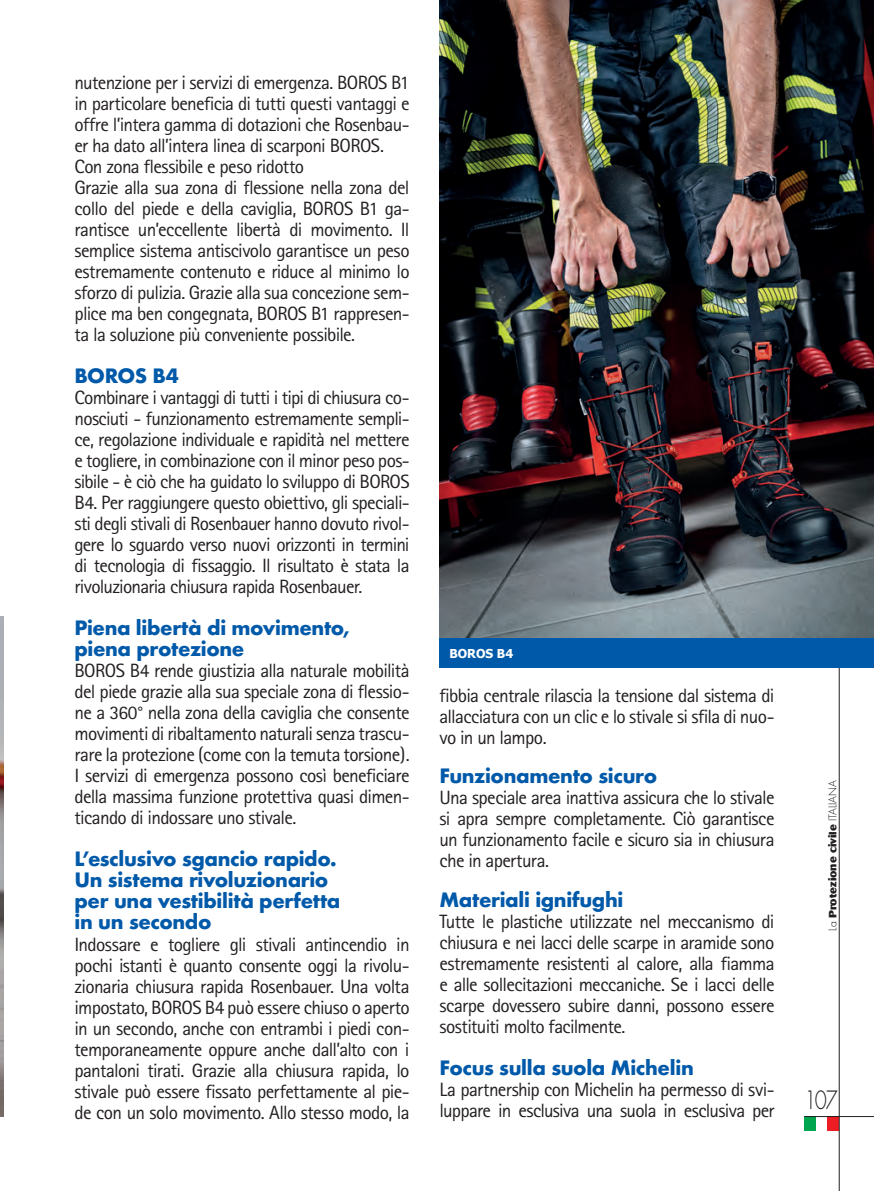
<style>
.page{position:relative;width:874px;height:1191px;background:#fff}
.page>*{position:absolute;margin:0;border:0;box-sizing:border-box;transform-origin:0 0}
.t1{font:300 24.5px "Futura";color:#231f20;scale:.8 1}
.t2{font:19.25px/21px "Rotis Sans Serif";letter-spacing:-.035em;color:#231f20;text-align:justify}
.t3{font:700 19.25px/21px "Futura";letter-spacing:-.02em;color:#0159a9}
.t4{font:700 12.25px "Tahoma";color:#fff}
.t5{font:800 10.5px "Cosmos";color:#231f20}
.s1{font-family:"Futura";font-weight:300}
</style>
<div class="page">
<svg style="left:815px;top:1117px;width:12px;height:14px"></svg>
<div style="left:804px;top:1116px;width:11px;height:15px;background:#00a54f"></div>
<div style="left:827px;top:1116px;width:11px;height:15px;background:#ee1d23"></div>
<hr style="left:804px;top:1116px;width:69px;height:1px;background:#231f20">
<hr style="left:838px;top:595px;width:1px;height:596px;background:#231f20">
<img style="left:0;top:617px;width:3px;height:499px">
<img style="left:439px;top:0;width:434px;height:638px">
<div style="left:439px;top:638px;width:434px;height:29px;background:#0159a9"></div>
<p class="t2" style="left:74px;top:72px;width:336px;text-align:left">nutenzione per i servizi di emergenza. BOROS B1 in particolare beneficia di tutti questi vantaggi e offre l’intera gamma di dotazioni che Rosenbau&shy;er ha dato all’intera linea di scarponi BOROS.<br>Con zona flessibile e peso ridotto<br>Grazie alla sua zona di flessione nella zona del collo del piede e della caviglia, BOROS B1 ga&shy;rantisce un’eccellente libertà di movimento. Il semplice sistema antiscivolo garantisce un peso estremamente contenuto e riduce al minimo lo sforzo di pulizia. Grazie alla sua concezione sem&shy;plice ma ben congegnata, BOROS B1 rappresen&shy;ta la soluzione più conveniente possibile.</p>
<p class="t3" style="left:74px;top:365px;width:106px">BOROS B4</p>
<p class="t2" style="left:74px;top:387px;width:336px">Combinare i vantaggi di tutti i tipi di chiusura co&shy;nosciuti - funzionamento estremamente sempli&shy;ce, regolazione individuale e rapidità nel mettere e togliere, in combinazione con il minor peso pos&shy;sibile - è ciò che ha guidato lo sviluppo di BOROS B4. Per raggiungere questo obiettivo, gli speciali&shy;sti degli stivali di Rosenbauer hanno dovuto rivol&shy;gere lo sguardo verso nuovi orizzonti in termini di tecnologia di fissaggio. Il risultato è stata la rivoluzionaria chiusura rapida Rosenbauer.</p>
<p class="t3" style="left:74px;top:617px;width:277px">Piena libertà di movimento, piena protezione</p>
<p class="t2" style="left:74px;top:660px;width:336px">BOROS B4 rende giustizia alla naturale mobilità del piede grazie alla sua speciale zona di flessio&shy;ne a 360° nella zona della caviglia che consente movimenti di ribaltamento naturali senza trascu&shy;rare la protezione (come con la temuta torsione).<br>I servizi di emergenza possono così beneficiare della massima funzione protettiva quasi dimen&shy;ticando di indossare uno stivale.</p>
<p class="t3" style="left:74px;top:848px;width:267px">L’esclusivo sgancio rapido.<br>Un sistema rivoluzionario per una vestibilità perfetta in un secondo</p>
<p class="t2" style="left:74px;top:933px;width:336px">Indossare e togliere gli stivali antincendio in pochi istanti è quanto consente oggi la rivolu&shy;zionaria chiusura rapida Rosenbauer. Una volta impostato, BOROS B4 può essere chiuso o aperto in un secondo, anche con entrambi i piedi con&shy;temporaneamente oppure anche dall’alto con i pantaloni tirati. Grazie alla chiusura rapida, lo stivale può essere fissato perfettamente al pie&shy;de con un solo movimento. Allo stesso modo, la</p>
<p class="t4" style="left:449px;top:644px;width:65px">BOROS B4</p>
<p class="t2" style="left:439px;top:685px;width:336px">fibbia centrale rilascia la tensione dal sistema di allacciatura con un clic e lo stivale si sfila di nuo&shy;vo in un lampo.</p>
<p class="t3" style="left:439px;top:765px;width:219px">Funzionamento sicuro</p>
<p class="t2" style="left:439px;top:786px;width:336px">Una speciale area inattiva assicura che lo stivale si apra sempre completamente. Ciò garantisce un funzionamento facile e sicuro sia in chiusura che in apertura.</p>
<p class="t3" style="left:439px;top:889px;width:185px">Materiali ignifughi</p>
<p class="t2" style="left:439px;top:910px;width:336px">Tutte le plastiche utilizzate nel meccanismo di chiusura e nei lacci delle scarpe in aramide sono estremamente resistenti al calore, alla fiamma e alle sollecitazioni meccaniche. Se i lacci delle scarpe dovessero subire danni, possono essere sostituiti molto facilmente.</p>
<p class="t3" style="left:439px;top:1057px;width:256px">Focus sulla suola Michelin</p>
<p class="t2" style="left:439px;top:1078px;width:336px">La partnership con Michelin ha permesso di svi&shy;luppare in esclusiva una suola in esclusiva per</p>
<p class="t5" style="left:826px;top:930px;width:152px;rotate:-90deg"><span class="s1">La</span> Protezione civile <span class="s1">ITALIANA</span></p>
<p class="t1" style="left:804px;top:1084px;width:43px">107</p>
</div>
